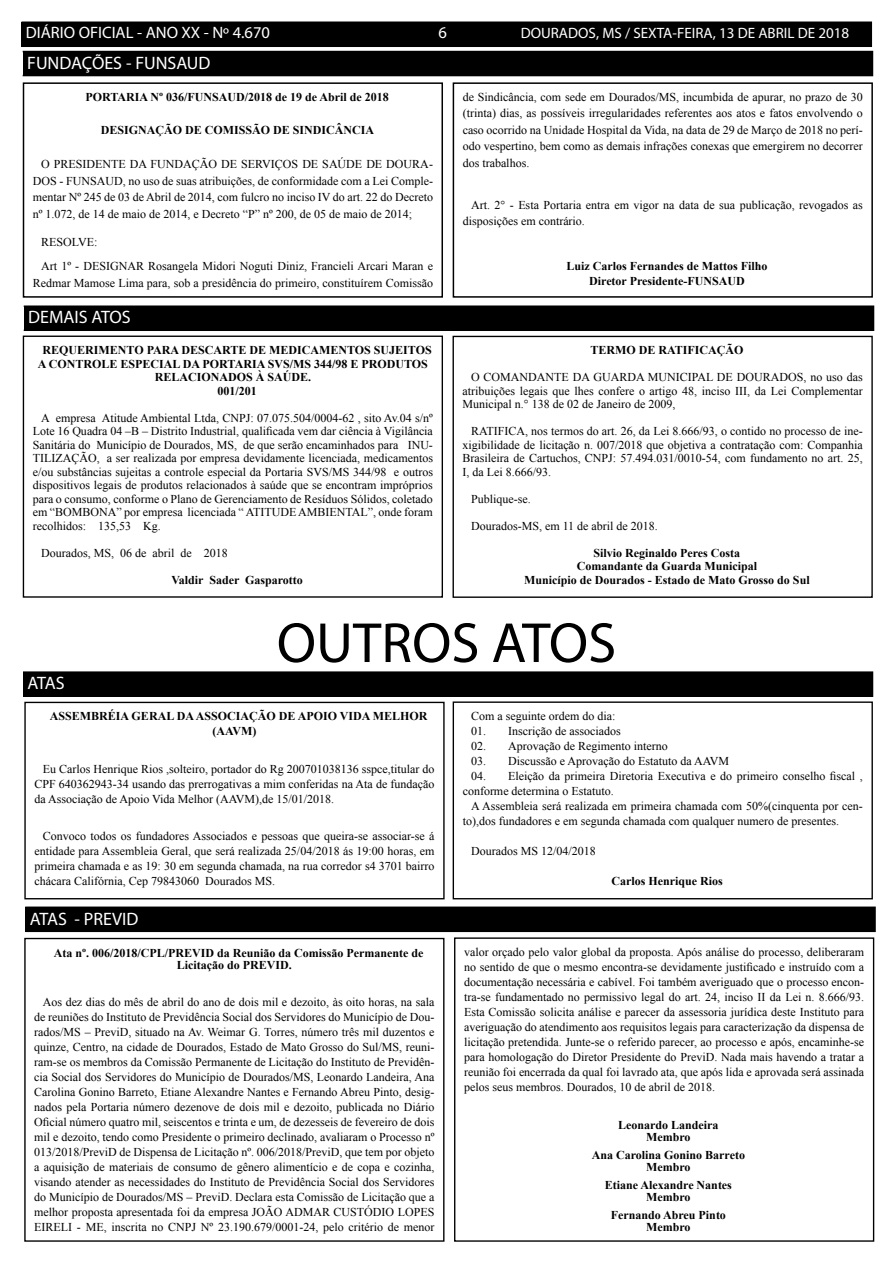
<style>
.page{position:relative;width:893px;height:1263px;background:#fff}
.page>*{position:absolute;margin:0;border:0;box-sizing:border-box;transform-origin:0 0}
.t1{font:57px "Myriad Pro";color:#000}
.t2{font:18px "Myriad Pro";color:#fff}
.t3{font:16.5px "Myriad Pro";color:#fff}
.t4{font:15px "Myriad Pro";color:#fff}
.t5{font:12px/15px "Times New Roman";color:#000;text-align:justify}
.t6{font:700 12px/13.5px "Times New Roman";color:#000;text-align:center}
</style>
<div class="page">
<div style="left:22px;top:22px;width:849px;height:24px;background:#000"></div>
<svg style="left:230px;top:21px;width:42px;height:1px"></svg>
<div style="left:21px;top:22px;width:851px;height:25px;border:2px solid #000"></div>
<div style="left:23px;top:52px;width:849px;height:24px;background:#000"></div>
<div style="left:22px;top:51px;width:851px;height:25px;border:2px solid #000"></div>
<div style="left:23px;top:82px;width:420px;height:216px;border:2px solid #000"></div>
<div style="left:453px;top:82px;width:420px;height:216px;border:2px solid #000"></div>
<div style="left:23px;top:336px;width:420px;height:262px;border:1px solid #000"></div>
<div style="left:453px;top:336px;width:420px;height:262px;border:1px solid #000"></div>
<div style="left:24px;top:306px;width:849px;height:24px;background:#000"></div>
<div style="left:23px;top:305px;width:851px;height:26px;border:2px solid #000"></div>
<div style="left:23px;top:672px;width:849px;height:24px;background:#000"></div>
<div style="left:22px;top:671px;width:851px;height:26px;border:2px solid #000"></div>
<div style="left:24px;top:702px;width:421px;height:197px;border:1px solid #000"></div>
<div style="left:453px;top:701px;width:420px;height:198px;border:1px solid #000"></div>
<div style="left:24px;top:938px;width:420px;height:304px;border:1px solid #000"></div>
<div style="left:454px;top:937px;width:420px;height:305px;border:1px solid #000"></div>
<div style="left:25px;top:907px;width:850px;height:24px;background:#000"></div>
<div style="left:24px;top:906px;width:852px;height:26px;border:2px solid #000"></div>
<h3 class="t3" style="left:26px;top:23px;width:246px">DIÁRIO OFICIAL - ANO XX - Nº 4.670</h3>
<h3 class="t3" style="left:438px;top:23px;width:10px">6</h3>
<p class="t4" style="left:521px;top:24px;width:330px">DOURADOS, MS / SEXTA-FEIRA, 13 DE ABRIL DE 2018</p>
<h2 class="t2" style="left:27px;top:52px;width:185px">FUNDAÇÕES - FUNSAUD</h2>
<p class="t6" style="left:85px;top:89px;width:305px">PORTARIA Nº 036/FUNSAUD/2018 de 19 de Abril de 2018</p>
<p class="t6" style="left:101px;top:122px;width:275px">DESIGNAÇÃO DE COMISSÃO DE SINDICÂNCIA</p>
<p class="t5" style="left:33px;top:156px;width:402px;line-height:16.5px;text-indent:9px">O PRESIDENTE DA FUNDAÇÃO DE SERVIÇOS DE SAÚDE DE DOURA-DOS - FUNSAUD, no uso de suas atribuições, de conformidade com a Lei Comple&shy;mentar Nº 245 de 03 de Abril de 2014, com fulcro no inciso IV do art. 22 do Decreto nº 1.072, de 14 de maio de 2014, e Decreto “P” nº 200, de 05 de maio de 2014;</p>
<p class="t5" style="left:41px;top:230px;width:393px;line-height:24px">RESOLVE:<br>Art 1º - DESIGNAR Rosangela Midori Noguti Diniz, Francieli Arcari Maran e</p>
<p class="t5" style="left:33px;top:275px;width:402px">Redmar Mamose Lima para, sob a presidência do primeiro, constituírem Comissão</p>
<p class="t5" style="left:463px;top:88px;width:402px;line-height:16.5px">de Sindicância, com sede em Dourados/MS, incumbida de apurar, no prazo de 30 (trinta) dias, as possíveis irregularidades referentes aos atos e fatos envolvendo o caso ocorrido na Unidade Hospital da Vida, na data de 29 de Março de 2018 no perí&shy;odo vespertino, bem como as demais infrações conexas que emergirem no decorrer dos trabalhos.</p>
<p class="t5" style="left:463px;top:196px;width:402px;line-height:16.5px;text-indent:9px">Art. 2° - Esta Portaria entra em vigor na data de sua publicação, revogados as disposições em contrário.</p>
<p class="t6" style="left:566px;top:258px;width:202px;line-height:15px">Luiz Carlos Fernandes de Mattos Filho<br>Diretor Presidente-FUNSAUD</p>
<h2 class="t2" style="left:28px;top:306px;width:104px">DEMAIS ATOS</h2>
<p class="t6" style="left:38px;top:343px;width:395px">REQUERIMENTO PARA DESCARTE DE MEDICAMENTOS SUJEITOS A CONTROLE ESPECIAL DA PORTARIA SVS/MS 344/98 E PRODUTOS RELACIONADOS À SAÚDE.<br>001/201</p>
<p class="t5" style="left:33px;top:411px;width:402px;line-height:13.5px;text-indent:9px">A empresa Atitude Ambiental Ltda, CNPJ: 07.075.504/0004-62 , sito Av.04 s/nº Lote 16 Quadra 04 –B – Distrito Industrial, qualificada vem dar ciência à Vigilância Sanitária do Município de Dourados, MS, de que serão encaminhados para INU-TILIZAÇÃO, a ser realizada por empresa devidamente licenciada, medicamentos e/ou substâncias sujeitas a controle especial da Portaria SVS/MS 344/98 e outros dispositivos legais de produtos relacionados à saúde que se encontram impróprios para o consumo, conforme o Plano de Gerenciamento de Resíduos Sólidos, coletado em “BOMBONA” por empresa licenciada “ ATITUDE AMBIENTAL”, onde foram recolhidos: 135,53 Kg.</p>
<p class="t5" style="left:41px;top:545px;width:188px">Dourados, MS, 06 de abril de 2018</p>
<p class="t6" style="left:171px;top:573px;width:133px">Valdir Sader Gasparotto</p>
<p class="t6" style="left:590px;top:343px;width:155px">TERMO DE RATIFICAÇÃO</p>
<p class="t5" style="left:463px;top:370px;width:402px;line-height:13.5px;text-indent:9px">O COMANDANTE DA GUARDA MUNICIPAL DE DOURADOS, no uso das atribuições legais que lhes confere o artigo 48, inciso III, da Lei Complementar Municipal n.° 138 de 02 de Janeiro de 2009,</p>
<p class="t5" style="left:463px;top:424px;width:402px;line-height:13.5px;text-indent:9px">RATIFICA, nos termos do art. 26, da Lei 8.666/93, o contido no processo de ine&shy;xigibilidade de licitação n. 007/2018 que objetiva a contratação com: Companhia Brasileira de Cartuchos, CNPJ: 57.494.031/0010-54, com fundamento no art. 25, I, da Lei 8.666/93.</p>
<p class="t5" style="left:471px;top:491px;width:61px">Publique-se.</p>
<p class="t5" style="left:471px;top:518px;width:188px">Dourados-MS, em 11 de abril de 2018.</p>
<p class="t6" style="left:524px;top:546px;width:287px">Silvio Reginaldo Peres Costa<br>Comandante da Guarda Municipal<br>Município de Dourados - Estado de Mato Grosso do Sul</p>
<h1 class="t1" style="left:277px;top:608px;width:341px">OUTROS ATOS</h1>
<h2 class="t2" style="left:28px;top:672px;width:39px">ATAS</h2>
<p class="t6" style="left:213px;top:709px;width:216px;line-height:15px;text-align:left;text-indent:-163px">ASSEMBRÉIA GERAL DA ASSOCIAÇÃO DE APOIO VIDA MELHOR (AAVM)</p>
<p class="t5" style="left:34px;top:761px;width:402px;text-indent:9px">Eu Carlos Henrique Rios ,solteiro, portador do Rg 200701038136 sspce,titular do CPF 640362943-34 usando das prerrogativas a mim conferidas na Ata de fundação da Associação de Apoio Vida Melhor (AAVM),de 15/01/2018.</p>
<p class="t5" style="left:34px;top:829px;width:402px;text-indent:9px">Convoco todos os fundadores Associados e pessoas que queira-se associar-se á entidade para Assembleia Geral, que será realizada 25/04/2018 ás 19:00 horas, em primeira chamada e as 19: 30 em segunda chamada, na rua corredor s4 3701 bairro chácara Califórnia, Cep 79843060 Dourados MS.</p>
<h2 class="t2" style="left:30px;top:907px;width:110px">ATAS - PREVID</h2>
<p class="t6" style="left:177px;top:946px;width:248px;line-height:12px;text-align:left;text-indent:-123px">Ata nº. 006/2018/CPL/PREVID da Reunião da Comissão Permanente de<br>Licitação do PREVID.</p>
<p class="t5" style="left:34px;top:994px;width:402px;text-indent:9px">Aos dez dias do mês de abril do ano de dois mil e dezoito, às oito horas, na sala de reuniões do Instituto de Previdência Social dos Servidores do Município de Dou&shy;rados/MS – PreviD, situado na Av. Weimar G. Torres, número três mil duzentos e quinze, Centro, na cidade de Dourados, Estado de Mato Grosso do Sul/MS, reuni&shy;ram-se os membros da Comissão Permanente de Licitação do Instituto de Previdên&shy;cia Social dos Servidores do Município de Dourados/MS, Leonardo Landeira, Ana Carolina Gonino Barreto, Etiane Alexandre Nantes e Fernando Abreu Pinto, desig&shy;nados pela Portaria número dezenove de dois mil e dezoito, publicada no Diário Oficial número quatro mil, seiscentos e trinta e um, de dezesseis de fevereiro de dois mil e dezoito, tendo como Presidente o primeiro declinado, avaliaram o Processo nº 013/2018/PreviD de Dispensa de Licitação nº. 006/2018/PreviD, que tem por objeto a aquisição de materiais de consumo de gênero alimentício e de copa e cozinha, visando atender as necessidades do Instituto de Previdência Social dos Servidores do Município de Dourados/MS – PreviD. Declara esta Comissão de Licitação que a melhor proposta apresentada foi da empresa JOÃO ADMAR CUSTÓDIO LOPES EIRELI - ME, inscrita no CNPJ Nº 23.190.679/0001-24, pelo critério de menor</p>
<p class="t5" style="left:471px;top:709px;width:146px">Com a seguinte ordem do dia:</p>
<p class="t5" style="left:471px;top:724px;width:151px">01. Inscrição de associados</p>
<p class="t5" style="left:471px;top:739px;width:198px">02. Aprovação de Regimento interno</p>
<p class="t5" style="left:471px;top:754px;width:260px">03. Discussão e Aprovação do Estatuto da AAVM</p>
<p class="t5" style="left:463px;top:769px;width:402px;text-indent:8px">04. Eleição da primeira Diretoria Executiva e do primeiro conselho fiscal , conforme determina o Estatuto.</p>
<p class="t5" style="left:463px;top:799px;width:402px;text-indent:9px">A Assembleia será realizada em primeira chamada com 50%(cinquenta por cen&shy;to),dos fundadores e em segunda chamada com qualquer numero de presentes.</p>
<p class="t5" style="left:471px;top:844px;width:126px">Dourados MS 12/04/2018</p>
<p class="t6" style="left:611px;top:874px;width:113px">Carlos Henrique Rios</p>
<p class="t5" style="left:464px;top:945px;width:402px">valor orçado pelo valor global da proposta. Após análise do processo, deliberaram no sentido de que o mesmo encontra-se devidamente justificado e instruído com a documentação necessária e cabível. Foi também averiguado que o processo encon&shy;tra-se fundamentado no permissivo legal do art. 24, inciso II da Lei n. 8.666/93.<br>Esta Comissão solicita análise e parecer da assessoria jurídica deste Instituto para averiguação do atendimento aos requisitos legais para caracterização da dispensa de licitação pretendida. Junte-se o referido parecer, ao processo e após, encaminhe-se para homologação do Diretor Presidente do PreviD. Nada mais havendo a tratar a reunião foi encerrada da qual foi lavrado ata, que após lida e aprovada será assinada pelos seus membros. Dourados, 10 de abril de 2018.</p>
<p class="t6" style="left:618px;top:1118px;width:102px;line-height:12px">Leonardo Landeira<br>Membro</p>
<p class="t6" style="left:592px;top:1148px;width:155px;line-height:12px">Ana Carolina Gonino Barreto<br>Membro</p>
<p class="t6" style="left:605px;top:1178px;width:129px;line-height:12px">Etiane Alexandre Nantes<br>Membro</p>
<p class="t6" style="left:611px;top:1208px;width:117px;line-height:12px">Fernando Abreu Pinto<br>Membro</p>
</div>
